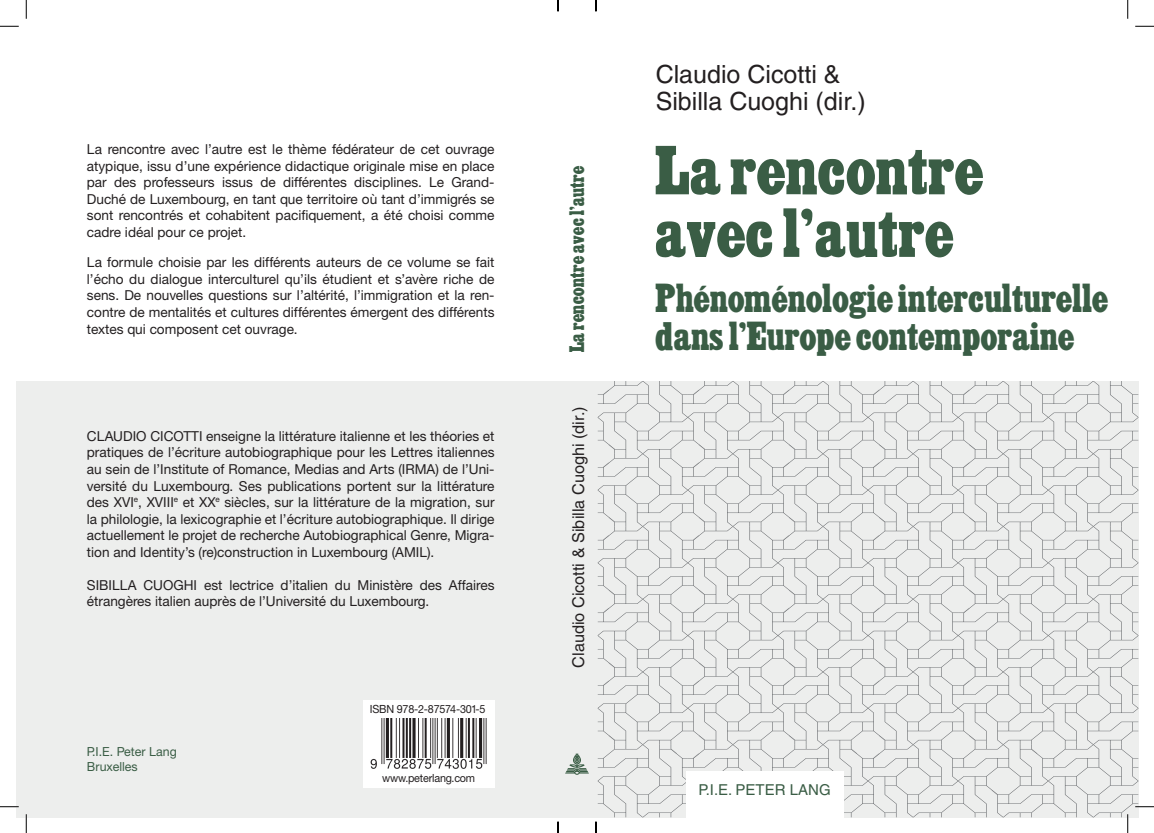
<style>
.page{position:relative;width:1154px;height:833px;background:#fff}
.page>*{position:absolute;margin:0;border:0;box-sizing:border-box;transform-origin:0 0}
.t1{font:53.75px/62.5px "Cairo";color:#3a5d45}
.t2{font:33.75px "Arial Rounded MT Bold";color:#3a5d45}
.t3{font:31.25px/37.5px "Cairo";color:#3a5d45}
.t4{font:25px/27.5px "Helvetica";color:#231f20}
.t5{font:16.25px "Helvetica";color:#231f20}
.t6{font:16.25px "Cairo";color:#3a5d45}
.t7{font:15px "Helvetica";color:#3a5d45}
.t8{font:13.75px/16.5px "Helvetica Neue CE";color:#231f20;text-align:justify}
.t9{font:12.5px/15px "Helvetica Neue CE";color:#3a5d45}
.t10{font:11.25px "Helvetica Neue CE";letter-spacing:-.02em;color:#231f20;scale:.96 1}
</style>
<div class="page">
<div style="left:16px;top:381px;width:584px;height:435px;background:#edeeed"></div>
<div style="left:363px;top:700px;width:131px;height:87px;background:#fff"></div>
<img style="left:370px;top:718px;width:117px;height:50px">
<img style="left:565px;top:753px;width:24px;height:20px">
<svg style="left:0;top:25px;width:19px;height:2px"></svg>
<svg style="left:1135px;top:25px;width:18px;height:2px"></svg>
<svg style="left:0;top:806px;width:19px;height:1px"></svg>
<svg style="left:25px;top:0;width:2px;height:19px"></svg>
<svg style="left:25px;top:814px;width:2px;height:18px"></svg>
<svg style="left:1127px;top:0;width:1px;height:19px"></svg>
<svg style="left:557px;top:0;width:2px;height:11px"></svg>
<svg style="left:557px;top:821px;width:2px;height:11px"></svg>
<svg style="left:595px;top:381px;width:558px;height:451px"></svg>
<p class="t8" style="left:87px;top:141px;width:409px">La rencontre avec l’autre est le thème fédérateur de cet ouvrage atypique, issu d’une expérience didactique originale mise en place par des professeurs issus de différentes disciplines. Le Grand-Duché de Luxembourg, en tant que territoire où tant d’immigrés se sont rencontrés et cohabitent pacifiquement, a été choisi comme cadre idéal pour ce projet.</p>
<p class="t8" style="left:87px;top:254px;width:409px">La formule choisie par les différents auteurs de ce volume se fait l’écho du dialogue interculturel qu’ils étudient et s’avère riche de sens. De nouvelles questions sur l’altérité, l’immigration et la ren&shy;contre de mentalités et cultures différentes émergent des différents textes qui composent cet ouvrage.</p>
<p class="t8" style="left:87px;top:427px;width:409px">CLAUDIO CICOTTI enseigne la littérature italienne et les théories et pratiques de l’écriture autobiographique pour les Lettres italiennes au sein de l’Institute of Romance, Medias and Arts (IRMA) de l’Uni&shy;versité du Luxembourg. Ses publications portent sur la littérature des XVI<sup>e</sup>, XVIII<sup>e</sup> et XX<sup>e</sup> siècles, sur la littérature de la migration, sur la philologie, la lexicographie et l’écriture autobiographique. Il dirige actuellement le projet de recherche Autobiographical Genre, Migra&shy;tion and Identity’s (re)construction in Luxembourg (AMIL).</p>
<p class="t8" style="left:87px;top:576px;width:409px">SIBILLA CUOGHI est lectrice d’italien du Ministère des Affaires étrangères italien auprès de l’Université du Luxembourg.</p>
<p class="t9" style="left:87px;top:743px;width:91px">P.I.E. Peter Lang<br>Bruxelles</p>
<p class="t10" style="left:370px;top:702px;width:122px">ISBN 978-2-87574-301-5</p>
<p class="t10" style="left:382px;top:770px;width:98px">www.peterlang.com</p>
<p class="t6" style="left:568px;top:352px;width:188px;rotate:-90deg">La rencontre avec l’autre</p>
<p class="t5" style="left:569px;top:667px;width:263px;rotate:-90deg">Claudio Cicotti &amp; Sibilla Cuoghi (dir.)</p>
<h3 class="t4" style="left:655px;top:60px;width:211px">Claudio Cicotti &amp;<br>Sibilla Cuoghi (dir.)</h3>
<h1 class="t1" style="left:655px;top:143px;width:330px">La rencontre avec l’autre</h1>
<h3 class="t3" style="left:655px;top:281px;width:454px">Phenomenologie interculturelle dans l’Europe contemporaine</h3>
<h2 class="t2" style="left:696px;top:278px;width:13px">´</h2>
<h2 class="t2" style="left:773px;top:278px;width:13px">´</h2>
<p class="t7" style="left:698px;top:780px;width:134px">P.I.E. PETER LANG</p>
</div>
